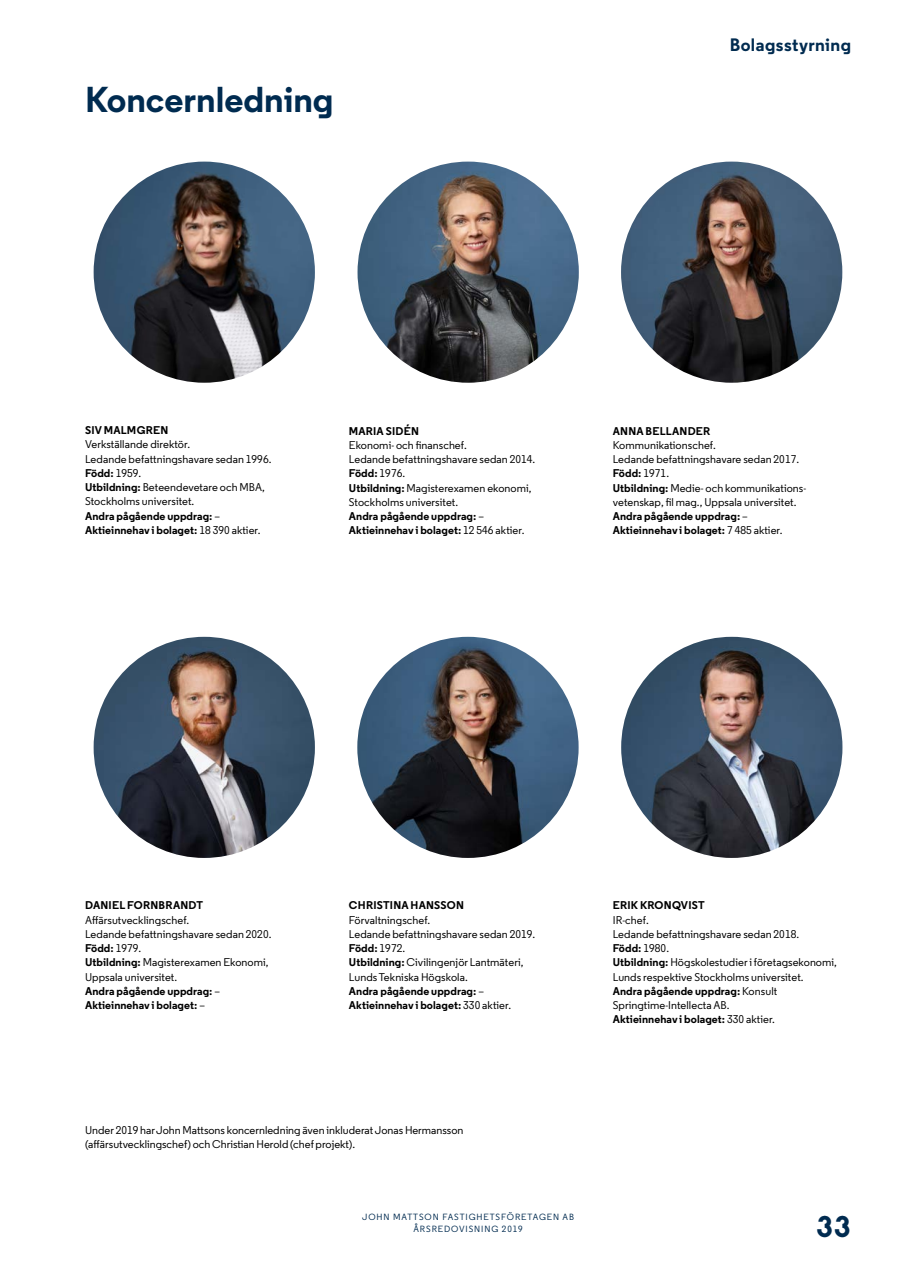
<style>
.page{position:relative;width:915px;height:1263px;background:#fff}
.page>*{position:absolute;margin:0;border:0;box-sizing:border-box;transform-origin:0 0}
.t1{font:700 36px "Regular PRO";color:#002b50}
.t2{font:30px "John Mattson Siffror";color:#002b50}
.t3{font:700 18px "Regular PRO";letter-spacing:.025em;color:#002b50}
.t4{font:500 11.25px/14.2px "Regular PRO";letter-spacing:.005em;color:#000}
.t5{font:700 11.25px "Regular PRO";letter-spacing:.02em;color:#000}
.t6{font:500 9px/12.8px "Regular PRO";letter-spacing:.1em;color:#002b50;text-align:center}
.s1{font-weight:700}
</style>
<div class="page">
<img style="left:620px;top:162px;width:222px;height:221px;border-radius:111px">
<img style="left:94px;top:162px;width:221px;height:221px;border-radius:111px">
<img style="left:357px;top:162px;width:221px;height:221px;border-radius:111px">
<img style="left:94px;top:637px;width:221px;height:221px;border-radius:111px">
<img style="left:357px;top:637px;width:221px;height:221px;border-radius:111px">
<img style="left:621px;top:637px;width:221px;height:221px;border-radius:111px">
<h1 class="t1" style="left:85px;top:76px;width:250px">Koncernledning</h1>
<h3 class="t3" style="left:729px;top:33px;width:123px">Bolagsstyrning</h3>
<p class="t5" style="left:85px;top:423px;width:85px">SIV MALMGREN</p>
<p class="t4" style="left:85px;top:437px;width:188px">Verkställande direktör.<br>Ledande befattningshavare sedan 1996.<br><span class="s1">Född:</span> 1959.<br><span class="s1">Utbildning:</span> Beteendevetare och MBA,<br>Stockholms universitet.<br><span class="s1">Andra pågående uppdrag:</span> –<br><span class="s1">Aktieinnehav i bolaget:</span> 18 390 aktier.</p>
<p class="t5" style="left:349px;top:423px;width:72px">MARIA SIDÉN</p>
<p class="t4" style="left:349px;top:438px;width:188px">Ekonomi- och finanschef.<br>Ledande befattningshavare sedan 2014.<br><span class="s1">Född:</span> 1976.<br><span class="s1">Utbildning:</span> Magisterexamen ekonomi,<br>Stockholms universitet.<br><span class="s1">Andra pågående uppdrag:</span> –<br><span class="s1">Aktieinnehav i bolaget:</span> 12 546 aktier.</p>
<p class="t5" style="left:612px;top:423px;width:99px">ANNA BELLANDER</p>
<p class="t4" style="left:612px;top:438px;width:194px">Kommunikationschef.<br>Ledande befattningshavare sedan 2017.<br><span class="s1">Född:</span> 1971.<br><span class="s1">Utbildning:</span> Medie- och kommunikations&shy;vetenskap, fil mag., Uppsala universitet.<br><span class="s1">Andra pågående uppdrag:</span> –<br><span class="s1">Aktieinnehav i bolaget:</span> 7 485 aktier.</p>
<p class="t5" style="left:85px;top:898px;width:119px">DANIEL FORNBRANDT</p>
<p class="t4" style="left:85px;top:912px;width:188px">Affärsutvecklingschef.<br>Ledande befattningshavare sedan 2020.<br><span class="s1">Född:</span> 1979.<br><span class="s1">Utbildning:</span> Magisterexamen Ekonomi,<br>Uppsala universitet.<br><span class="s1">Andra pågående uppdrag:</span> –<br><span class="s1">Aktieinnehav i bolaget:</span> –</p>
<p class="t5" style="left:349px;top:898px;width:116px">CHRISTINA HANSSON</p>
<p class="t4" style="left:349px;top:912px;width:188px">Förvaltningschef.<br>Ledande befattningshavare sedan 2019.<br><span class="s1">Född:</span> 1972.<br><span class="s1">Utbildning:</span> Civilingenjör Lantmäteri,<br>Lunds Tekniska Högskola.<br><span class="s1">Andra pågående uppdrag:</span> –<br><span class="s1">Aktieinnehav i bolaget:</span> 330 aktier.</p>
<p class="t5" style="left:612px;top:898px;width:93px">ERIK KRONQVIST</p>
<p class="t4" style="left:612px;top:912px;width:225px">IR-chef.<br>Ledande befattningshavare sedan 2018.<br><span class="s1">Född:</span> 1980.<br><span class="s1">Utbildning:</span> Högskolestudier i företagsekonomi,<br>Lunds respektive Stockholms universitet.<br><span class="s1">Andra pågående uppdrag:</span> Konsult<br>Springtime-Intellecta AB.<br><span class="s1">Aktieinnehav i bolaget:</span> 330 aktier.</p>
<p class="t4" style="left:85px;top:1123px;width:380px">Under 2019 har John Mattsons koncernledning även inkluderat Jonas Hermansson (affärsutvecklingschef) och Christian Herold (chef projekt).</p>
<p class="t6" style="left:362px;top:1210px;width:213px">JOHN MATTSON FASTIGHETSFÖRETAGEN AB<br>ÅRSREDOVISNING 2019</p>
<h2 class="t2" style="left:816px;top:1209px;width:36px">33</h2>
</div>
